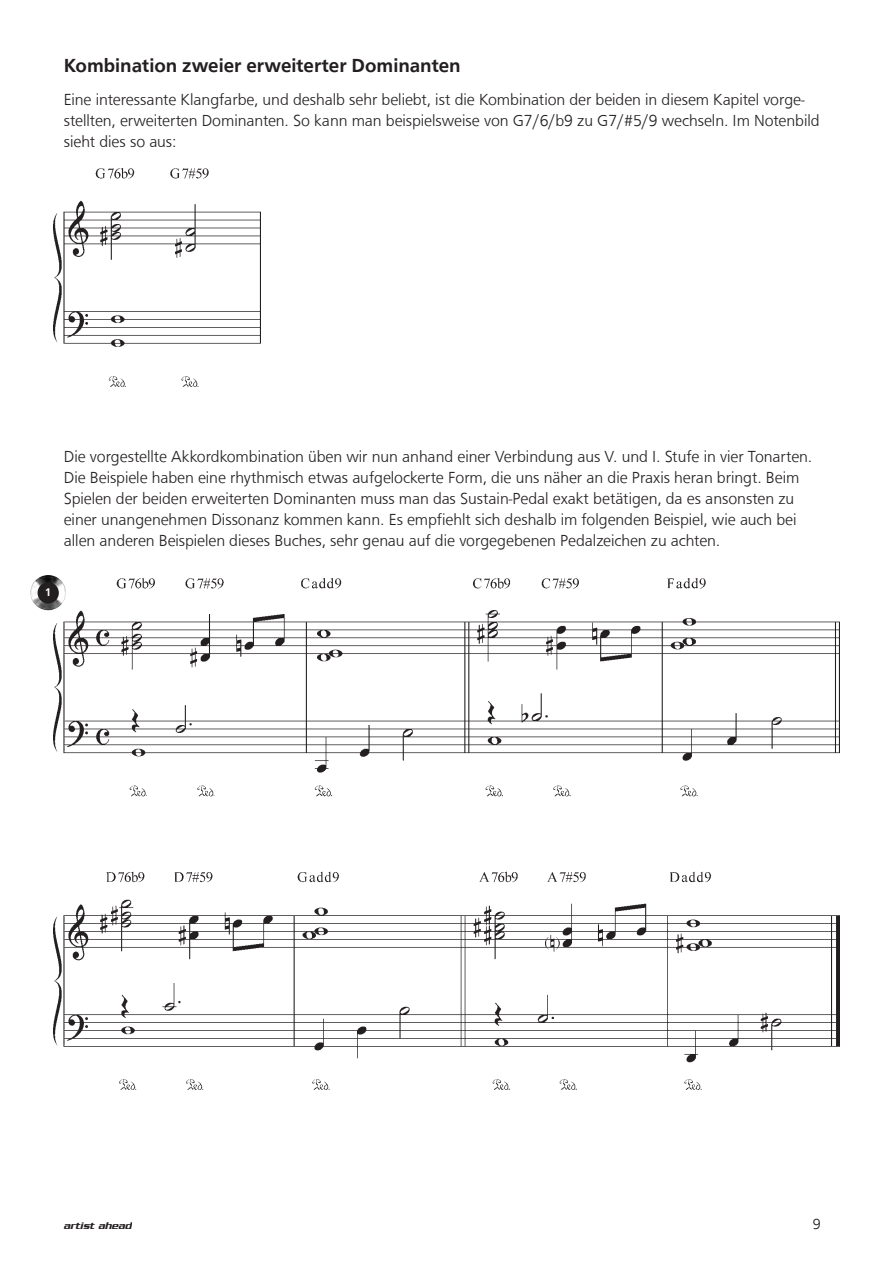
<style>
.page{position:relative;width:893px;height:1263px;background:#fff}
.page>*{position:absolute;margin:0;border:0;box-sizing:border-box;transform-origin:0 0}
.FW_HEAD_SUB{font:500 19.5px "Front Page";color:#231f20}
.FW_TEXT{font:300 16.5px/21px "Front Page";letter-spacing:-.005em;color:#231f20}
.t1{font:300 15px "Front Page";color:#231f20}
.t2{font:500 11.4px "Front Page";color:#fff}
.t3{font:italic 500 10.5px "Serpentine";color:#231f20}
</style>
<div class="page">
<img style="left:53px;top:168px;width:207px;height:218px">
<img style="left:53px;top:578px;width:787px;height:512px">
<img style="left:30px;top:575px;width:36px;height:35px">
<div style="left:38px;top:582px;width:21px;height:21px;background:#231f20;border-radius:50%"></div>
<p class="FW_HEAD_SUB" style="left:64px;top:54px;width:398px">Kombination zweier erweiterter Dominanten</p>
<p class="FW_TEXT" style="left:64px;top:89px;width:757px">Eine interessante Klangfarbe, und deshalb sehr beliebt, ist die Kombination der beiden in diesem Kapitel vorge&shy;stellten, erweiterten Dominanten. So kann man beispielsweise von G7/6/b9 zu G7/#5/9 wechseln. Im Notenbild sieht dies so aus:</p>
<p class="FW_TEXT" style="left:64px;top:446px;width:747px">Die vorgestellte Akkordkombination üben wir nun anhand einer Verbindung aus V. und I. Stufe in vier Tonarten.<br>Die Beispiele haben eine rhythmisch etwas aufgelockerte Form, die uns näher an die Praxis heran bringt. Beim Spielen der beiden erweiterten Dominanten muss man das Sustain-Pedal exakt betätigen, da es ansonsten zu einer unangenehmen Dissonanz kommen kann. Es empfiehlt sich deshalb im folgenden Beispiel, wie auch bei allen anderen Beispielen dieses Buches, sehr genau auf die vorgegebenen Pedalzeichen zu achten.</p>
<p class="t2" style="left:45px;top:586px;width:8px">1</p>
<p class="t3" style="left:64px;top:1219px;width:69px">artist ahead</p>
<p class="t1" style="left:813px;top:1215px;width:10px">9</p>
</div>
